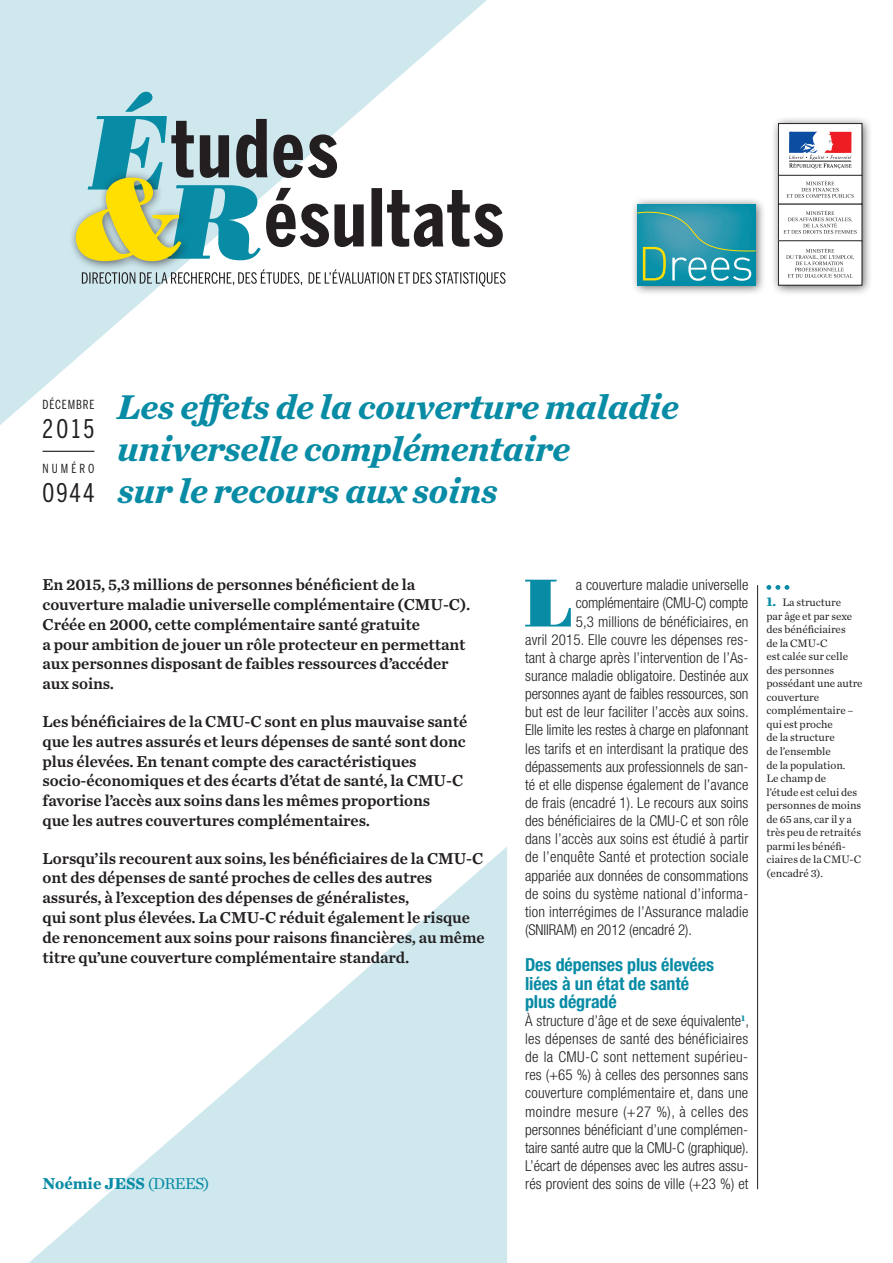
<style>
.page{position:relative;width:893px;height:1263px;background:#fff}
.page>*{position:absolute;margin:0;border:0;box-sizing:border-box;transform-origin:0 0}
.t1{font:66.9px "Bodoni Poster S Si";color:#088ba5}
.t2{font:italic 700 36px/42px "Chronicle Text G4";letter-spacing:-.005em;color:#088ba5}
.t3{font:25.5px "Benton Sans Comp";letter-spacing:.11em;color:#231f20}
.t4{font:700 condensed 18px/18.1px "Helvetica Neue LT Std";letter-spacing:-.005em;color:#088ba5}
.t5{font:16.5px/19.8px "Chronicle Text G4 Semi";letter-spacing:-.005em;color:#231f20}
.t6{font:700 16.5px "Chronicle Text G1";letter-spacing:-.005em;color:#088ba5}
.t7{font:300 condensed 15px/18.1px "Helvetica Neue LT Std";letter-spacing:.005em;color:#231f20;text-align:justify}
.t8{font:12.45px "Benton Sans Comp";letter-spacing:.065em;color:#231f20}
.t9{font:11.25px/13.5px "Chronicle Text G1";letter-spacing:-.005em;color:#231f20}
.s1{font-weight:400}
.s2{font-weight:700;font-size:13.5px;color:#088ba5}
</style>
<div class="page">
<svg style="left:0;top:0;width:487px;height:425px;fill:#cee8ed"></svg>
<svg style="left:29px;top:847px;width:478px;height:416px;fill:#d0e9ee"></svg>
<svg style="left:82px;top:269px;width:424px;height:17px"></svg>
<div style="left:68px;top:170px;width:123px;height:102px;background:#231f20;opacity:.7"></div>
<svg style="left:76px;top:92px;width:427px;height:169px"></svg>
<div style="left:771px;top:116px;width:102px;height:180px;background:#231f20;opacity:.7"></div>
<div style="left:778px;top:175px;width:84px;height:29px;background:#fff"></div>
<svg style="left:786px;top:181px;width:68px;height:17px"></svg>
<div style="left:778px;top:124px;width:84px;height:51px;background:#fff"></div>
<div style="left:778px;top:123px;width:84px;height:53px;border:1px solid #231f20"></div>
<svg style="left:789px;top:132px;width:62px;height:37px"></svg>
<div style="left:778px;top:204px;width:84px;height:37px;background:#fff"></div>
<svg style="left:783px;top:210px;width:74px;height:24px"></svg>
<div style="left:778px;top:241px;width:84px;height:44px;background:#fff"></div>
<div style="left:778px;top:240px;width:84px;height:45px;border:1px solid #231f20"></div>
<svg style="left:786px;top:248px;width:68px;height:30px"></svg>
<div style="left:630px;top:197px;width:136px;height:99px;background:#231f20;opacity:.7"></div>
<img style="left:638px;top:204px;width:118px;height:81px">
<svg style="left:638px;top:209px;width:118px;height:72px;background:#399fab"></svg>
<hr style="left:757px;top:585px;width:1px;height:604px;background:#231f20">
<svg style="left:766px;top:585px;width:23px;height:5px"></svg>
<hr style="left:43px;top:451px;width:51px;height:1px;background:#231f20">
<p class="t8" style="left:43px;top:398px;width:53px">DÉCEMBRE</p>
<h3 class="t3" style="left:43px;top:414px;width:53px">2015</h3>
<p class="t8" style="left:43px;top:461px;width:53px">NUMÉRO</p>
<h3 class="t3" style="left:43px;top:478px;width:53px">0944</h3>
<h2 class="t2" style="left:117px;top:384px;width:563px">Les effets de la couverture maladie universelle complémentaire<br>sur le recours aux soins</h2>
<p class="t5" style="left:43px;top:574px;width:429px">En 2015, 5,3 millions de personnes bénéficient de la couverture maladie universelle complémentaire (CMU-C).<br>Créée en 2000, cette complémentaire santé gratuite<br>a pour ambition de jouer un rôle protecteur en permettant aux personnes disposant de faibles ressources d’accéder aux soins.</p>
<p class="t5" style="left:43px;top:710px;width:426px">Les bénéficiaires de la CMU-C sont en plus mauvaise santé que les autres assurés et leurs dépenses de santé sont donc plus élevées. En tenant compte des caractéristiques socio-économiques et des écarts d’état de santé, la CMU-C favorise l’accès aux soins dans les mêmes proportions<br>que les autres couvertures complémentaires.</p>
<p class="t5" style="left:43px;top:847px;width:444px">Lorsqu’ils recourent aux soins, les bénéficiaires de la CMU-C ont des dépenses de santé proches de celles des autres assurés, à l’exception des dépenses de généralistes,<br>qui sont plus élevées. La CMU-C réduit également le risque de renoncement aux soins pour raisons financières, au même titre qu’une couverture complémentaire standard.</p>
<p class="t6" style="left:43px;top:1170px;width:169px">Noémie JESS <span class="s1">(drees)</span></p>
<h1 class="t1" style="left:525px;top:562px;width:50px">L</h1>
<p class="t7" style="left:576px;top:576px;width:174px">a couverture maladie universelle</p>
<p class="t7" style="left:576px;top:594px;width:174px">complémentaire (CMU-C) compte</p>
<p class="t7" style="left:576px;top:612px;width:174px">5,3 millions de bénéficiaires, en</p>
<p class="t7" style="left:525px;top:630px;width:225px">avril 2015. Elle couvre les dépenses res-</p>
<p class="t7" style="left:525px;top:648px;width:225px">tant à charge après l’intervention de l’As-</p>
<p class="t7" style="left:525px;top:666px;width:225px">surance maladie obligatoire. Destinée aux</p>
<p class="t7" style="left:525px;top:685px;width:225px">personnes ayant de faibles ressources, son</p>
<p class="t7" style="left:525px;top:703px;width:225px">but est de leur faciliter l’accès aux soins.</p>
<p class="t7" style="left:525px;top:721px;width:225px">Elle limite les restes à charge en plafonnant</p>
<p class="t7" style="left:525px;top:739px;width:225px">les tarifs et en interdisant la pratique des</p>
<p class="t7" style="left:525px;top:757px;width:225px">dépassements aux professionnels de san-</p>
<p class="t7" style="left:525px;top:775px;width:225px">té et elle dispense également de l’avance</p>
<p class="t7" style="left:525px;top:793px;width:225px">de frais (encadré 1). Le recours aux soins</p>
<p class="t7" style="left:525px;top:812px;width:225px">des bénéficiaires de la CMU-C et son rôle</p>
<p class="t7" style="left:525px;top:830px;width:225px">dans l’accès aux soins est étudié à partir</p>
<p class="t7" style="left:525px;top:848px;width:225px">de l’enquête Santé et protection sociale</p>
<p class="t7" style="left:525px;top:866px;width:225px">appariée aux données de consommations</p>
<p class="t7" style="left:525px;top:884px;width:225px">de soins du système national d’informa-</p>
<p class="t7" style="left:525px;top:902px;width:225px">tion interrégimes de l’Assurance maladie</p>
<p class="t7" style="left:525px;top:920px;width:169px">(SNIIRAM) en 2012 (encadré 2).</p>
<p class="t4" style="left:525px;top:956px;width:190px">Des dépenses plus élevées liées à un état de santé plus dégradé</p>
<p class="t7" style="left:525px;top:1011px;width:225px">À structure d’âge et de sexe équivalente<sup>1</sup>, les dépenses de santé des bénéficiaires de la CMU-C sont nettement supérieu&shy;res (+65 %) à celles des personnes sans couverture complémentaire et, dans une moindre mesure (+27 %), à celles des personnes bénéficiant d’une complémen&shy;taire santé autre que la CMU-C (graphique).<br>L’écart de dépenses avec les autres assu&shy;rés provient des soins de ville (+23 %) et</p>
<p class="t9" style="left:766px;top:595px;width:98px"><span class="s2">1.</span> La structure<br>par âge et par sexe des bénéficiaires<br>de la CMU-C<br>est calée sur celle des personnes possédant une autre couverture complémentaire – qui est proche<br>de la structure<br>de l’ensemble<br>de la population.<br>Le champ de<br>l’étude est celui des personnes de moins de 65 ans, car il y a très peu de retraités parmi les bénéfi&shy;ciaires de la CMU-C (encadré 3).</p>
</div>
